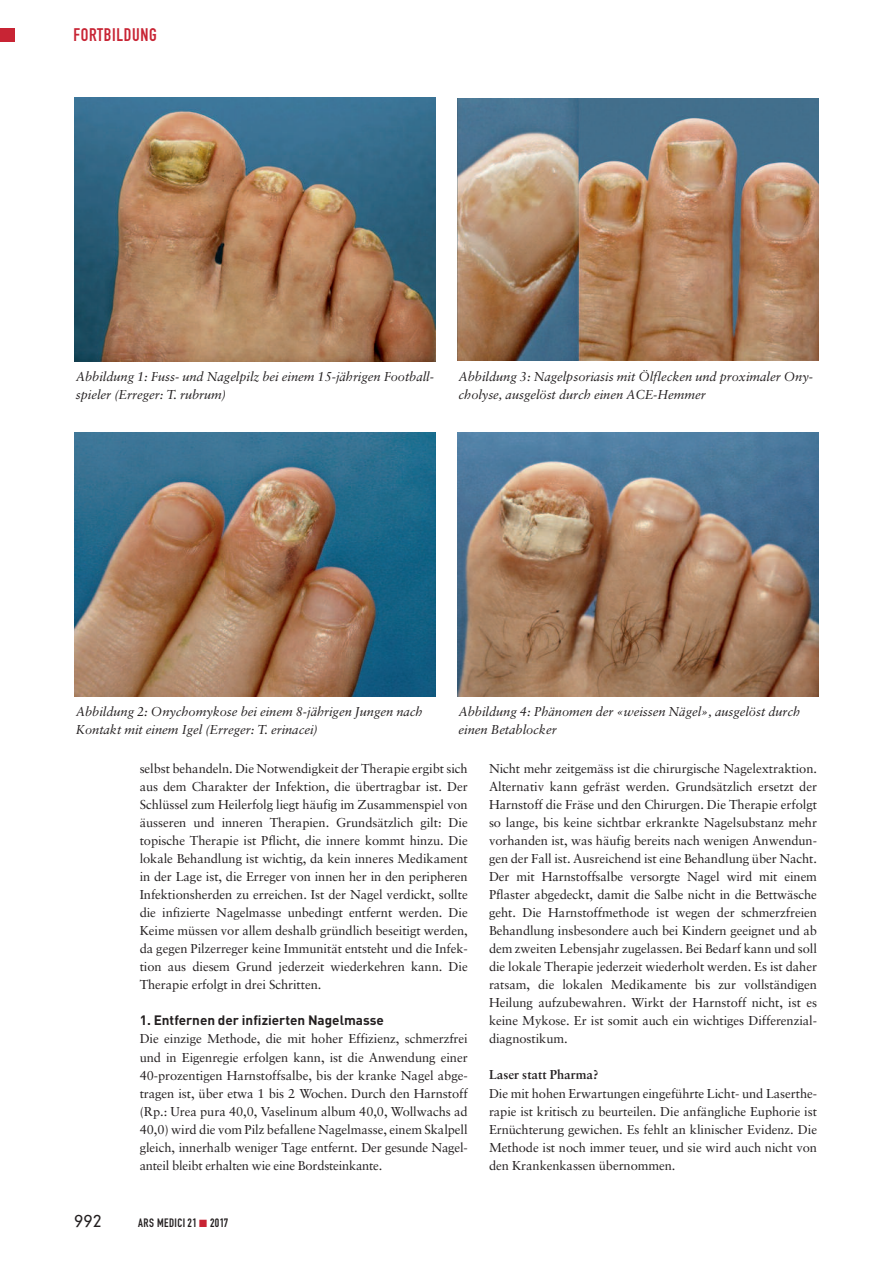
<style>
.page{position:relative;width:893px;height:1263px;background:#fff}
.page>*{position:absolute;margin:0;border:0;box-sizing:border-box;transform-origin:0 0}
.t1{font:18px "DIN Engschrift";letter-spacing:.035em;color:#c82434}
.t2{font:300 16.5px "DIN Neuzeit Grotesk";color:#231f20}
.t3{font:700 13.5px "DIN";color:#231f20}
.t4{font:12.9px/18px "Sabon";letter-spacing:-.005em;color:#231f20;text-align:justify}
.t5{font:italic 12.9px/18px "Sabon";letter-spacing:-.005em;color:#231f20}
.t6{font:700 12.9px "Sabon";color:#231f20}
.t7{font:12px "DIN Engschrift";letter-spacing:.035em;color:#231f20}
.s1{color:#c82434}
</style>
<div class="page">
<div style="left:0;top:28px;width:15px;height:14px;background:#c82434"></div>
<img style="left:74px;top:98px;width:362px;height:263px">
<img style="left:457px;top:432px;width:361px;height:264px">
<img style="left:74px;top:432px;width:362px;height:264px">
<img style="left:457px;top:98px;width:362px;height:263px">
<h1 class="t1" style="left:73px;top:28px;width:85px">FORTBILDUNG</h1>
<p class="t5" style="left:76px;top:369px;width:360px">Abbildung 1: Fuss- und Nagelpilz bei einem 15-jährigen Football&shy;spieler (Erreger: T. rubrum)</p>
<p class="t5" style="left:459px;top:369px;width:356px">Abbildung 3: Nagelpsoriasis mit Ölflecken und proximaler Ony&shy;cholyse, ausgelöst durch einen ACE-Hemmer</p>
<p class="t5" style="left:76px;top:703px;width:348px">Abbildung 2: Onychomykose bei einem 8-jährigen Jungen nach<br>Kontakt mit einem Igel (Erreger: T. erinacei)</p>
<p class="t5" style="left:459px;top:703px;width:343px">Abbildung 4: Phänomen der «weissen Nägel», ausgelöst durch einen Betablocker</p>
<p class="t4" style="left:140px;top:761px;width:330px">selbst behandeln. Die Notwendigkeit der Therapie ergibt sich aus dem Charakter der Infektion, die übertragbar ist. Der Schlüssel zum Heilerfolg liegt häufig im Zusammenspiel von äusseren und inneren Therapien. Grundsätzlich gilt: Die topische Therapie ist Pflicht, die innere kommt hinzu. Die lokale Behandlung ist wichtig, da kein inneres Medikament in der Lage ist, die Erreger von innen her in den peripheren Infektionsherden zu erreichen. Ist der Nagel verdickt, sollte die infizierte Nagelmasse unbedingt entfernt werden. Die Keime müssen vor allem deshalb gründlich beseitigt werden, da gegen Pilzerreger keine Immunität entsteht und die Infek&shy;tion aus diesem Grund jederzeit wiederkehren kann. Die Therapie erfolgt in drei Schritten.</p>
<p class="t3" style="left:140px;top:1013px;width:246px">1. Entfernen der infizierten Nagelmasse</p>
<p class="t4" style="left:140px;top:1031px;width:330px">Die einzige Methode, die mit hoher Effizienz, schmerzfrei und in Eigenregie erfolgen kann, ist die Anwendung einer 40-prozentigen Harnstoffsalbe, bis der kranke Nagel abge&shy;tragen ist, über etwa 1 bis 2 Wochen. Durch den Harnstoff (Rp.: Urea pura 40,0, Vaselinum album 40,0, Wollwachs ad 40,0) wird die vom Pilz befallene Nagelmasse, einem Skalpell gleich, innerhalb weniger Tage entfernt. Der gesunde Nagel&shy;anteil bleibt erhalten wie eine Bordsteinkante.</p>
<p class="t2" style="left:74px;top:1214px;width:29px">992</p>
<p class="t7" style="left:138px;top:1218px;width:92px">ARS MEDICI21 <span class="s1">■</span> 2017</p>
<p class="t4" style="left:489px;top:761px;width:330px">Nicht mehr zeitgemäss ist die chirurgische Nagelextraktion.<br>Alternativ kann gefräst werden. Grundsätzlich ersetzt der Harnstoff die Fräse und den Chirurgen. Die Therapie erfolgt so lange, bis keine sichtbar erkrankte Nagelsubstanz mehr vorhanden ist, was häufig bereits nach wenigen Anwendun&shy;gen der Fall ist. Ausreichend ist eine Behandlung über Nacht.<br>Der mit Harnstoffsalbe versorgte Nagel wird mit einem Pflaster abgedeckt, damit die Salbe nicht in die Bettwäsche geht. Die Harnstoffmethode ist wegen der schmerzfreien Behandlung insbesondere auch bei Kindern geeignet und ab dem zweiten Lebensjahr zugelassen. Bei Bedarf kann und soll die lokale Therapie jederzeit wiederholt werden. Es ist daher ratsam, die lokalen Medikamente bis zur vollständigen Heilung aufzubewahren. Wirkt der Harnstoff nicht, ist es keine Mykose. Er ist somit auch ein wichtiges Differenzial&shy;diagnostikum.</p>
<p class="t6" style="left:489px;top:1070px;width:111px">Laser statt Pharma?</p>
<p class="t4" style="left:489px;top:1085px;width:330px">Die mit hohen Erwartungen eingeführte Licht- und Laserthe&shy;rapie ist kritisch zu beurteilen. Die anfängliche Euphorie ist Ernüchterung gewichen. Es fehlt an klinischer Evidenz. Die Methode ist noch immer teuer, und sie wird auch nicht von den Krankenkassen übernommen.</p>
</div>
